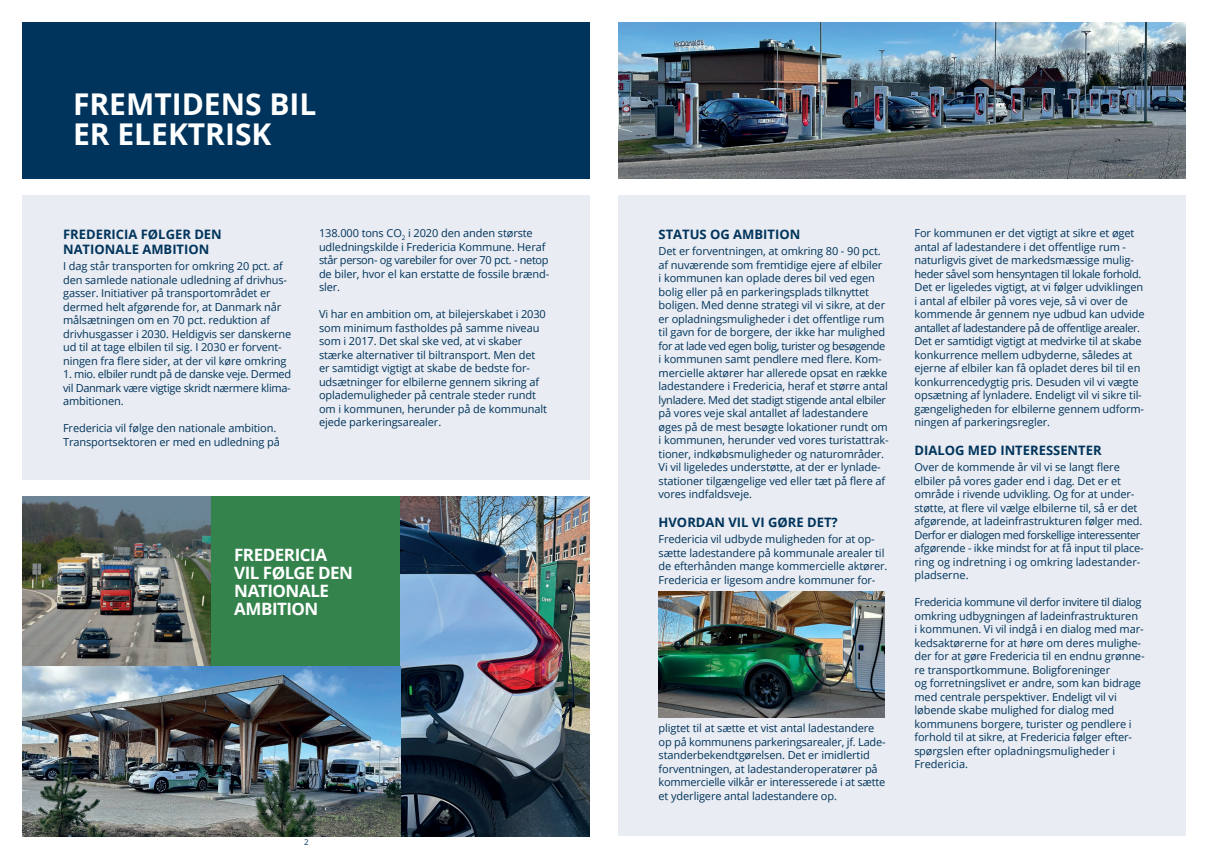
<style>
.page{position:relative;width:1208px;height:859px;background:#fff}
.page>*{position:absolute;margin:0;border:0;box-sizing:border-box;transform-origin:0 0}
.t1{font:700 30px "Open Sans";color:#fff}
.t2{font:700 17px "Open Sans";letter-spacing:-.03em;color:#fff}
.Underrubrik_indledni{font:700 13px/15px "Open Sans";color:#00345c}
.Brødtekst_NEW-blå{font:11px/13.5px "Open Sans";letter-spacing:-.01em;color:#00345c}
.Brødtekst_NEW-blå-2{font:11px/13.5px "Open Sans";letter-spacing:-.03em;color:#00345c}
.Brødtekst_NEW-blå-3{font:11px "Open Sans";letter-spacing:-.04em;color:#00345c}
.t3{font:8px "Open Sans";color:#00345c}
</style>
<div class="page">
<div style="left:23px;top:23px;width:567px;height:156px;background:#00345c"></div>
<img style="left:618px;top:23px;width:567px;height:156px">
<img style="left:23px;top:496px;width:189px;height:170px">
<div style="left:212px;top:496px;width:189px;height:170px;background:#34834c"></div>
<img style="left:401px;top:496px;width:189px;height:340px">
<img style="left:23px;top:666px;width:378px;height:170px">
<div style="left:23px;top:195px;width:567px;height:285px;background:#e9ecf2"></div>
<div style="left:618px;top:195px;width:567px;height:641px;background:#e9ecf2"></div>
<img style="left:658px;top:592px;width:226px;height:126px">
<p class="t1" style="left:73px;top:83px;width:245px">FREMTIDENS BIL</p>
<p class="t1" style="left:73px;top:113px;width:200px">ER ELEKTRISK</p>
<p class="Underrubrik_indledni" style="left:63px;top:226px;width:160px">FREDERICIA FØLGER DEN<br>NATIONALE AMBITION</p>
<p class="Brødtekst_NEW-blå" style="left:63px;top:259px;width:225px">I dag står transporten for omkring 20 pct. af den samlede nationale udledning af drivhus-</p>
<p class="Brødtekst_NEW-blå" style="left:63px;top:286px;width:230px">gasser. Initiativer på transportområdet er dermed helt afgørende for, at Danmark når målsætningen om en 70 pct. reduktion af drivhusgasser i 2030. Heldigvis ser danskerne ud til at tage elbilen til sig. I 2030 er forvent&shy;ningen fra flere sider, at der vil køre omkring</p>
<p class="Brødtekst_NEW-blå-2" style="left:63px;top:367px;width:230px">1. mio. elbiler rundt på de danske veje. Dermed</p>
<p class="Brødtekst_NEW-blå-2" style="left:63px;top:381px;width:229px">vil Danmark være vigtige skridt nærmere klima-</p>
<p class="Brødtekst_NEW-blå" style="left:63px;top:394px;width:62px">ambitionen.</p>
<p class="Brødtekst_NEW-blå" style="left:63px;top:421px;width:218px">Fredericia vil følge den nationale ambition.<br>Transportsektoren er med en udledning på</p>
<p class="Brødtekst_NEW-blå" style="left:319px;top:226px;width:231px">138.000 tons CO<sub>2</sub> i 2020 den anden største udledningskilde i Fredericia Kommune. Heraf står person- og varebiler for over 70 pct. - netop</p>
<p class="Brødtekst_NEW-blå" style="left:319px;top:267px;width:232px">de biler, hvor el kan erstatte de fossile brænd&shy;sler.</p>
<p class="Brødtekst_NEW-blå" style="left:319px;top:307px;width:229px">Vi har en ambition om, at bilejerskabet i 2030 som minimum fastholdes på samme niveau som i 2017. Det skal ske ved, at vi skaber stærke alternativer til biltransport. Men det er samtidigt vigtigt at skabe de bedste for&shy;udsætninger for elbilerne gennem sikring af oplademuligheder på centrale steder rundt om i kommunen, herunder på de kommunalt ejede parkeringsarealer.</p>
<p class="t2" style="left:234px;top:543px;width:94px">FREDERICIA</p>
<p class="t2" style="left:234px;top:561px;width:120px">VIL FØLGE DEN</p>
<p class="t2" style="left:234px;top:579px;width:96px">NATIONALE</p>
<p class="t2" style="left:234px;top:597px;width:86px">AMBITION</p>
<p class="t3" style="left:304px;top:837px;width:6px">2</p>
<p class="Underrubrik_indledni" style="left:658px;top:226px;width:143px">STATUS OG AMBITION</p>
<p class="Brødtekst_NEW-blå" style="left:658px;top:244px;width:228px">Det er forventningen, at omkring 80 - 90 pct. af nuværende som fremtidige ejere af elbiler i kommunen kan oplade deres bil ved egen bolig eller på en parkeringsplads tilknyttet boligen. Med denne strategi vil vi sikre, at der er opladningsmuligheder i det offentlige rum til gavn for de borgere, der ikke har mulighed for at lade ved egen bolig, turister og besøgende</p>
<p class="Brødtekst_NEW-blå" style="left:658px;top:352px;width:231px">i kommunen samt pendlere med flere. Kom&shy;mercielle aktører har allerede opsat en række ladestandere i Fredericia, heraf et større antal lynladere. Med det stadigt stigende antal elbiler</p>
<p class="Brødtekst_NEW-blå" style="left:658px;top:406px;width:231px">på vores veje skal antallet af ladestandere øges på de mest besøgte lokationer rundt om i kommunen, herunder ved vores turistattrak&shy;tioner, indkøbsmuligheder og naturområder.<br>Vi vil ligeledes understøtte, at der er lynlade&shy;stationer tilgængelige ved eller tæt på flere af vores indfaldsveje.</p>
<p class="Underrubrik_indledni" style="left:658px;top:514px;width:181px">HVORDAN VIL VI GØRE DET?</p>
<p class="Brødtekst_NEW-blå" style="left:658px;top:532px;width:230px">Fredericia vil udbyde muligheden for at op&shy;sætte ladestandere på kommunale arealer til de efterhånden mange kommercielle aktører.</p>
<p class="Brødtekst_NEW-blå" style="left:658px;top:572px;width:218px">Fredericia er ligesom andre kommuner for-</p>
<p class="Brødtekst_NEW-blå" style="left:658px;top:721px;width:217px">pligtet til at sætte et vist antal ladestandere</p>
<p class="Brødtekst_NEW-blå" style="left:658px;top:734px;width:228px">op på kommunens parkeringsarealer, jf. Lade-</p>
<p class="Brødtekst_NEW-blå" style="left:658px;top:748px;width:228px">standerbekendtgørelsen. Det er imidlertid forventningen, at ladestanderoperatører på kommercielle vilkår er interesserede i at sætte</p>
<p class="Brødtekst_NEW-blå" style="left:658px;top:788px;width:180px">et yderligere antal ladestandere op.</p>
<p class="Brødtekst_NEW-blå" style="left:914px;top:226px;width:221px">For kommunen er det vigtigt at sikre et øget antal af ladestandere i det offentlige rum -</p>
<p class="Brødtekst_NEW-blå-2" style="left:914px;top:253px;width:228px">naturligvis givet de markedsmæssige mulig&shy;heder såvel som hensyntagen til lokale forhold.</p>
<p class="Brødtekst_NEW-blå" style="left:914px;top:280px;width:231px">Det er ligeledes vigtigt, at vi følger udviklingen i antal af elbiler på vores veje, så vi over de kommende år gennem nye udbud kan udvide</p>
<p class="Brødtekst_NEW-blå-3" style="left:914px;top:320px;width:227px">antallet af ladestandere på de offentlige arealer.</p>
<p class="Brødtekst_NEW-blå" style="left:914px;top:334px;width:229px">Det er samtidigt vigtigt at medvirke til at skabe</p>
<p class="Brødtekst_NEW-blå" style="left:914px;top:348px;width:231px">konkurrence mellem udbyderne, således at ejerne af elbiler kan få opladet deres bil til en konkurrencedygtig pris. Desuden vil vi vægte opsætning af lynladere. Endeligt vil vi sikre til&shy;gængeligheden for elbilerne gennem udform&shy;ningen af parkeringsregler.</p>
<p class="Underrubrik_indledni" style="left:914px;top:442px;width:189px">DIALOG MED INTERESSENTER</p>
<p class="Brødtekst_NEW-blå" style="left:914px;top:460px;width:229px">Over de kommende år vil vi se langt flere elbiler på vores gader end i dag. Det er et område i rivende udvikling. Og for at under&shy;støtte, at flere vil vælge elbilerne til, så er det afgørende, at ladeinfrastrukturen følger med.<br>Derfor er dialogen med forskellige interessenter</p>
<p class="Brødtekst_NEW-blå" style="left:914px;top:541px;width:231px">afgørende - ikke mindst for at få input til place&shy;ring og indretning i og omkring ladestander-</p>
<p class="Brødtekst_NEW-blå" style="left:914px;top:568px;width:56px">pladserne.</p>
<p class="Brødtekst_NEW-blå-2" style="left:914px;top:595px;width:228px">Fredericia kommune vil derfor invitere til dialog</p>
<p class="Brødtekst_NEW-blå" style="left:914px;top:609px;width:225px">omkring udbygningen af ladeinfrastrukturen</p>
<p class="Brødtekst_NEW-blå" style="left:914px;top:622px;width:231px">i kommunen. Vi vil indgå i en dialog med mar&shy;kedsaktørerne for at høre om deres mulighe&shy;der for at gøre Fredericia til en endnu grønne&shy;re transportkommune. Boligforeninger</p>
<p class="Brødtekst_NEW-blå" style="left:914px;top:676px;width:228px">og forretningslivet er andre, som kan bidrage</p>
<p class="Brødtekst_NEW-blå" style="left:914px;top:690px;width:219px">med centrale perspektiver. Endeligt vil vi løbende skabe mulighed for dialog med kommunens borgere, turister og pendlere i forhold til at sikre, at Fredericia følger efter-</p>
<p class="Brødtekst_NEW-blå" style="left:914px;top:744px;width:202px">spørgslen efter opladningsmuligheder i</p>
<p class="Brødtekst_NEW-blå" style="left:914px;top:757px;width:55px">Fredericia.</p>
</div>
